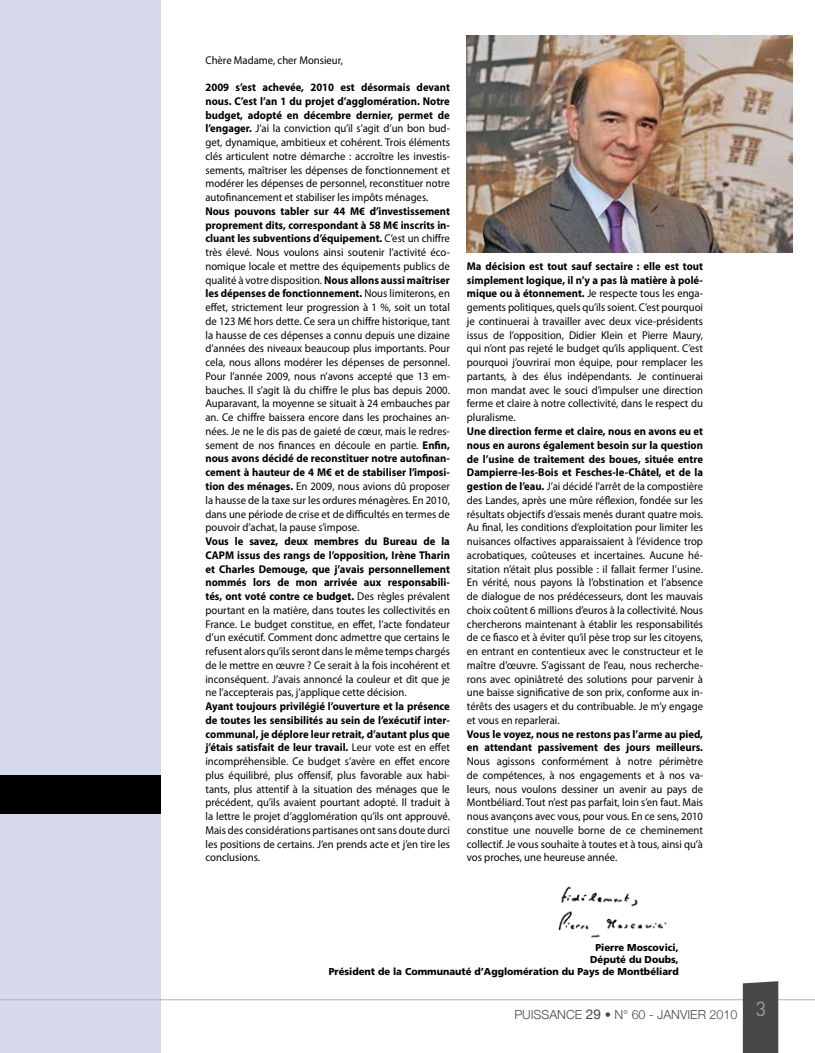
<style>
.page{position:relative;width:815px;height:1053px;background:#fff}
.page>*{position:absolute;margin:0;border:0;box-sizing:border-box;transform-origin:0 0}
.t1{font:300 12.5px "Helvetica Neue";color:#484847}
.t2{font:11.25px/13.8px "Myriad Pro";color:#000;text-align:justify;scale:.95 1}
.t3{font:700 11.25px/13.8px "Myriad Pro";color:#000;scale:.95 1}
.t4{font:900 10px/12px "Frutiger";color:#000;text-align:right;scale:.95 1}
.s1{font-weight:700}
.s2{font-weight:400;font-size:13.62px}
</style>
<div class="page">
<div style="left:0;top:0;width:161px;height:1052px;background:#d7daef"></div>
<hr style="left:0;top:999px;width:815px;height:1px;background:#b1b2b3">
<img style="left:467px;top:36px;width:326px;height:216px">
<img style="left:558px;top:886px;width:109px;height:52px">
<div style="left:0;top:775px;width:161px;height:38px;background:#000"></div>
<div style="left:743px;top:981px;width:35px;height:71px;background:#484847"></div>
<p class="t2" style="left:205px;top:53px;width:146px">Chère Madame, cher Monsieur,</p>
<p class="t2" style="left:205px;top:80px;width:259px"><span class="s1">2009 s’est achevée, 2010 est désormais devant nous. C’est l’an 1 du projet d’agglomération. Notre budget, adopté en décembre dernier, permet de l’engager.</span> J’ai la conviction qu’il s’agit d’un bon bud&shy;get, dynamique, ambitieux et cohérent. Trois éléments clés articulent notre démarche : accroître les investis&shy;sements, maîtriser les dépenses de fonctionnement et modérer les dépenses de personnel, reconstituer notre autofinancement et stabiliser les impôts ménages.</p>
<p class="t2" style="left:205px;top:204px;width:259px"><span class="s1">Nous pouvons tabler sur 44 M€ d’investissement proprement dits, correspondant à 58 M€ inscrits in&shy;cluant les subventions d’équipement.</span> C’est un chiffre très élevé. Nous voulons ainsi soutenir l’activité éco&shy;nomique locale et mettre des équipements publics de qualité à votre disposition. <span class="s1">Nous allons aussi maîtriser les dépenses de fonctionnement.</span> Nous limiterons, en effet, strictement leur progression à 1 %, soit un total de 123 M€ hors dette. Ce sera un chiffre historique, tant la hausse de ces dépenses a connu depuis une dizaine d’années des niveaux beaucoup plus importants. Pour cela, nous allons modérer les dépenses de personnel.<br>Pour l’année 2009, nous n’avons accepté que 13 em&shy;bauches. Il s’agit là du chiffre le plus bas depuis 2000.<br>Auparavant, la moyenne se situait à 24 embauches par an. Ce chiffre baissera encore dans les prochaines an&shy;nées. Je ne le dis pas de gaieté de cœur, mais le redres&shy;sement de nos finances en découle en partie. <span class="s1">Enfin, nous avons décidé de reconstituer notre autofinan&shy;cement à hauteur de 4 M€ et de stabiliser l’imposi&shy;tion des ménages.</span> En 2009, nous avions dû proposer la hausse de la taxe sur les ordures ménagères. En 2010, dans une période de crise et de difficultés en termes de pouvoir d’achat, la pause s’impose.</p>
<p class="t2" style="left:205px;top:534px;width:259px"><span class="s1">Vous le savez, deux membres du Bureau de la CAPM issus des rangs de l’opposition, Irène Tharin et Charles Demouge, que j’avais personnellement nommés lors de mon arrivée aux responsabili&shy;tés, ont voté contre ce budget.</span> Des règles prévalent pourtant en la matière, dans toutes les collectivités en France. Le budget constitue, en effet, l’acte fondateur d’un exécutif. Comment donc admettre que certains le refusent alors qu’ils seront dans le même temps chargés de le mettre en œuvre ? Ce serait à la fois incohérent et inconséquent. J’avais annoncé la couleur et dit que je ne l’accepterais pas, j’applique cette décision.</p>
<p class="t2" style="left:205px;top:699px;width:259px"><span class="s1">Ayant toujours privilégié l’ouverture et la présence de toutes les sensibilités au sein de l’exécutif inter&shy;communal, je déplore leur retrait, d’autant plus que j’étais satisfait de leur travail.</span> Leur vote est en effet incompréhensible. Ce budget s’avère en effet encore plus équilibré, plus offensif, plus favorable aux habi&shy;tants, plus attentif à la situation des ménages que le précédent, qu’ils avaient pourtant adopté. Il traduit à la lettre le projet d’agglomération qu’ils ont approuvé.<br>Mais des considérations partisanes ont sans doute durci les positions de certains. J’en prends acte et j’en tire les conclusions.</p>
<p class="t2" style="left:467px;top:259px;width:250px"><span class="s1">Ma décision est tout sauf sectaire : elle est tout simplement logique, il n’y a pas là matière à polé&shy;mique ou à étonnement.</span> Je respecte tous les enga&shy;gements politiques, quels qu’ils soient. C’est pourquoi je continuerai à travailler avec deux vice-présidents issus de l’opposition, Didier Klein et Pierre Maury, qui n’ont pas rejeté le budget qu’ils appliquent. C’est pourquoi j’ouvrirai mon équipe, pour remplacer les partants, à des élus indépendants. Je continuerai mon mandat avec le souci d’impulser une direction ferme et claire à notre collectivité, dans le respect du pluralisme.</p>
<p class="t2" style="left:467px;top:424px;width:250px"><span class="s1">Une direction ferme et claire, nous en avons eu et nous en aurons également besoin sur la question de l’usine de traitement des boues, située entre Dampierre-les-Bois et Fesches-le-Châtel, et de la gestion de l’eau.</span> J’ai décidé l’arrêt de la compostière des Landes, après une mûre réflexion, fondée sur les résultats objectifs d’essais menés durant quatre mois.<br>Au final, les conditions d’exploitation pour limiter les nuisances olfactives apparaissaient à l’évidence trop acrobatiques, coûteuses et incertaines. Aucune hé&shy;sitation n’était plus possible : il fallait fermer l’usine.<br>En vérité, nous payons là l’obstination et l’absence de dialogue de nos prédécesseurs, dont les mauvais choix coûtent 6 millions d’euros à la collectivité. Nous chercherons maintenant à établir les responsabilités de ce fiasco et à éviter qu’il pèse trop sur les citoyens, en entrant en contentieux avec le constructeur et le maître d’œuvre. S’agissant de l’eau, nous recherche&shy;rons avec opiniâtreté des solutions pour parvenir à une baisse significative de son prix, conforme aux in&shy;térêts des usagers et du contribuable. Je m’y engage et vous en reparlerai.</p>
<p class="t3" style="left:467px;top:726px;width:250px">Vous le voyez, nous ne restons pas l’arme au pied, en attendant passivement des jours meilleurs.</p>
<p class="t2" style="left:467px;top:754px;width:250px">Nous agissons conformément à notre périmètre de compétences, à nos engagements et à nos va&shy;leurs, nous voulons dessiner un avenir au pays de Montbéliard. Tout n’est pas parfait, loin s’en faut. Mais nous avançons avec vous, pour vous. En ce sens, 2010 constitue une nouvelle borne de ce cheminement collectif. Je vous souhaite à toutes et à tous, ainsi qu’à vos proches, une heureuse année.</p>
<p class="t4" style="left:329px;top:941px;width:370px">Pierre Moscovici,<br>Député du Doubs,<br>Président de la Communauté d’Agglomération du Pays de Montbéliard</p>
<p class="t1" style="left:514px;top:1007px;width:172px">PUISSANCE <span class="s2">29</span> • N° 60 - JANVIER</p>
<p class="t1" style="left:709px;top:1007px;width:58px">2010 <sup>3</sup></p>
</div>
